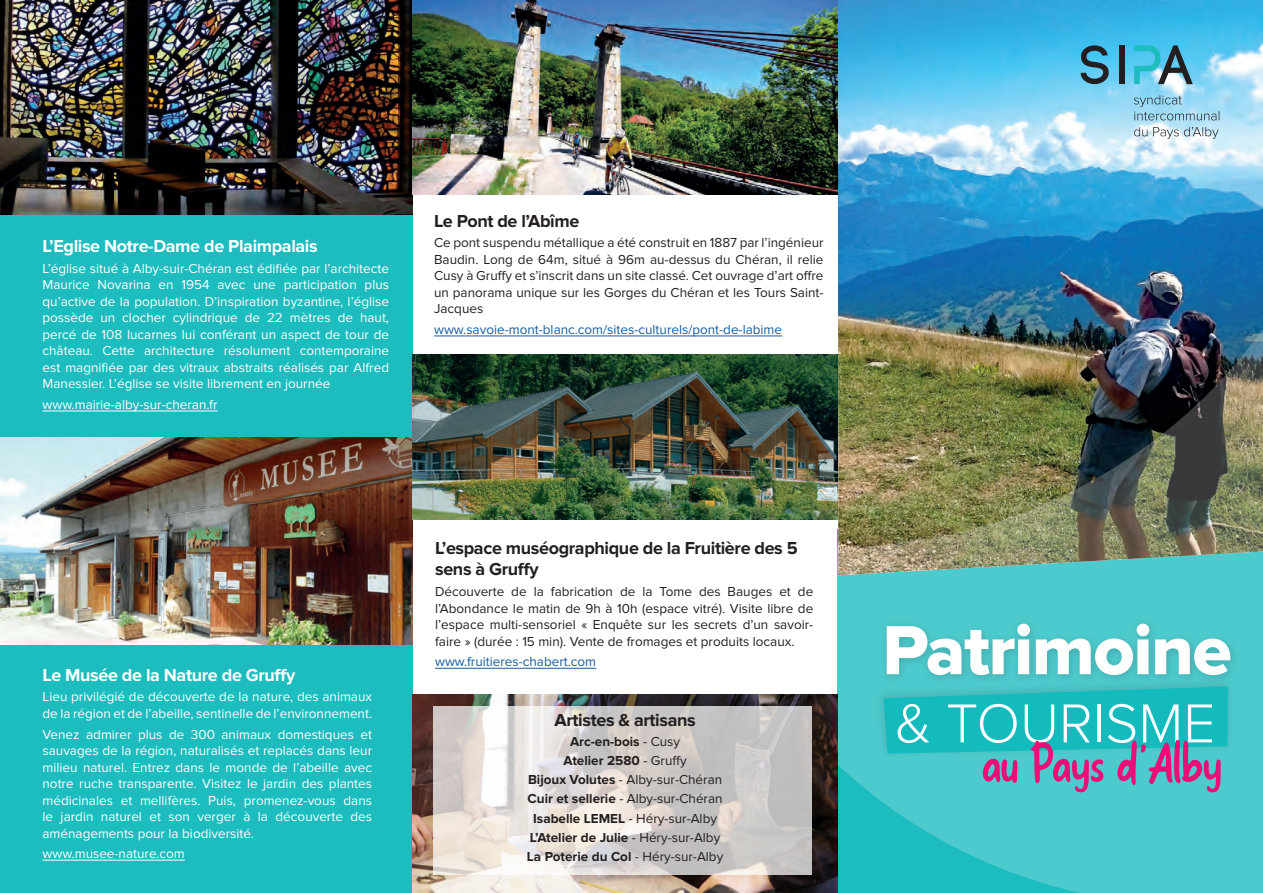
<style>
.page{position:relative;width:1263px;height:893px;background:#fff}
.page>*{position:absolute;margin:0;border:0;box-sizing:border-box;transform-origin:0 0}
.t1{font:72px "Proxima Nova Extrabld";letter-spacing:-.02em;color:#fff}
.t2{font:300 56.85px "Proxima Nova";color:#fff}
.t3{font:51px "Bray Notes";color:#ed0d76}
.t4{font:700 18px/21px "Proxima Nova";letter-spacing:-.02em;color:#231f20}
.t5{font:700 18px "Proxima Nova";letter-spacing:-.02em;color:#fff}
.t6{font:13.5px/16.5px "Proxima Nova";color:#fff;text-align:justify}
.t7{font:13.5px/16.5px "Proxima Nova";color:#231f20;text-align:justify}
.t8{font:700 13.5px/19.2px "Proxima Nova";color:#231f20;text-align:center}
.t9{font:13.5px "Proxima Nova";color:#175d9e}
.s1{font-weight:400}
</style>
<div class="page">
<div style="left:0;top:0;width:412px;height:893px;background:#1cbcbf"></div>
<img style="left:697px;top:0;width:566px;height:893px">
<svg style="left:1081px;top:45px;width:28px;height:39px"></svg>
<div style="left:1119px;top:45px;width:6px;height:39px;background:#231f20"></div>
<svg style="left:1134px;top:45px;width:59px;height:39px;background:#54a8be"></svg>
<svg style="left:1134px;top:127px;width:84px;height:12px"></svg>
<svg style="left:1134px;top:95px;width:85px;height:25px;background:#92c8df"></svg>
<div style="left:880px;top:618px;width:360px;height:67px;background:#231f20;opacity:.19"></div>
<div style="left:875px;top:676px;width:360px;height:83px;background:#4cc8cb"></div>
<svg style="left:883px;top:686px;width:345px;height:68px"></svg>
<hr style="left:43px;top:411px;width:175px;height:1px;background:#fff">
<hr style="left:43px;top:860px;width:142px;height:1px;background:#fff">
<hr style="left:434px;top:336px;width:348px;height:1px;background:#175d9e">
<hr style="left:435px;top:668px;width:161px;height:1px;background:#175d9e">
<img style="left:0;top:0;width:412px;height:214px">
<img style="left:1px;top:438px;width:411px;height:207px">
<img style="left:412px;top:0;width:426px;height:195px">
<img style="left:412px;top:354px;width:426px;height:165px">
<img style="left:412px;top:694px;width:426px;height:199px">
<svg style="left:434px;top:706px;width:378px;height:169px;background:#d7d3d0"></svg>
<h3 class="t5" style="left:43px;top:236px;width:277px">L’Eglise Notre-Dame de Plaimpalais</h3>
<p class="t6" style="left:43px;top:260px;width:348px">L’église situé à Alby-suir-Chéran est édifiée par l’architecte Maurice Novarina en 1954 avec une participation plus qu’active de la population. D’inspiration byzantine, l’église possède un clocher cylindrique de 22 mètres de haut, percé de 108 lucarnes lui conférant un aspect de tour de château. Cette architecture résolument contemporaine est magnifiée par des vitraux abstraits réalisés par Alfred Manessier. L’église se visite librement en journée</p>
<p class="t6" style="left:43px;top:397px;width:177px">www.mairie-alby-sur-cheran.fr</p>
<h3 class="t4" style="left:434px;top:211px;width:147px">Le Pont de l’Abîme</h3>
<p class="t7" style="left:434px;top:235px;width:391px">Ce pont suspendu métallique a été construit en 1887 par l’ingénieur Baudin. Long de 64m, situé à 96m au-dessus du Chéran, il relie Cusy à Gruffy et s’inscrit dans un site classé. Cet ouvrage d’art offre un panorama unique sur les Gorges du Chéran et les Tours Saint-Jacques</p>
<p class="t9" style="left:434px;top:322px;width:350px">www.savoie-mont-blanc.com/sites-culturels/pont-de-labime</p>
<h3 class="t5" style="left:43px;top:664px;width:254px">Le Musée de la Nature de Gruffy</h3>
<p class="t6" style="left:43px;top:689px;width:331px">Lieu privilégié de découverte de la nature, des animaux de la région et de l’abeille, sentinelle de l’environnement.</p>
<p class="t6" style="left:43px;top:726px;width:331px">Venez admirer plus de 300 animaux domestiques et sauvages de la région, naturalisés et replacés dans leur milieu naturel. Entrez dans le monde de l’abeille avec notre ruche transparente. Visitez le jardin des plantes médicinales et mellifères. Puis, promenez-vous dans le jardin naturel et son verger à la découverte des aménagements pour la biodiversité.</p>
<p class="t6" style="left:43px;top:846px;width:144px">www.musee-nature.com</p>
<h3 class="t4" style="left:435px;top:538px;width:364px">L’espace muséographique de la Fruitière des 5 sens à Gruffy</h3>
<p class="t7" style="left:435px;top:584px;width:380px">Découverte de la fabrication de la Tome des Bauges et de l’Abondance le matin de 9h à 10h (espace vitré). Visite libre de l’espace multi-sensoriel « Enquête sur les secrets d’un savoir&shy;faire » (durée : 15 min). Vente de fromages et produits locaux.</p>
<p class="t9" style="left:435px;top:654px;width:163px">www.fruitieres-chabert.com</p>
<h3 class="t4" style="left:554px;top:710px;width:143px">Artistes &amp; artisans</h3>
<p class="t8" style="left:527px;top:732px;width:198px">Arc-en-bois <span class="s1">- Cusy<br></span>Atelier 2580 <span class="s1">- Gruffy<br></span>Bijoux Volutes <span class="s1">- Alby-sur-Chéran<br></span>Cuir et sellerie <span class="s1">- Alby-sur-Chéran<br></span>Isabelle LEMEL <span class="s1">- Héry-sur-Alby<br></span>L’Atelier de Julie <span class="s1">- Héry-sur-Alby<br></span>La Poterie du Col <span class="s1">- Héry-sur-Alby</span></p>
<h1 class="t1" style="left:882px;top:609px;width:351px">Patrimoine</h1>
<h2 class="t2" style="left:895px;top:692px;width:322px">&amp; TOURISME</h2>
<h3 class="t3" style="left:982px;top:733px;width:241px">au Pays d’Alby</h3>
</div>
